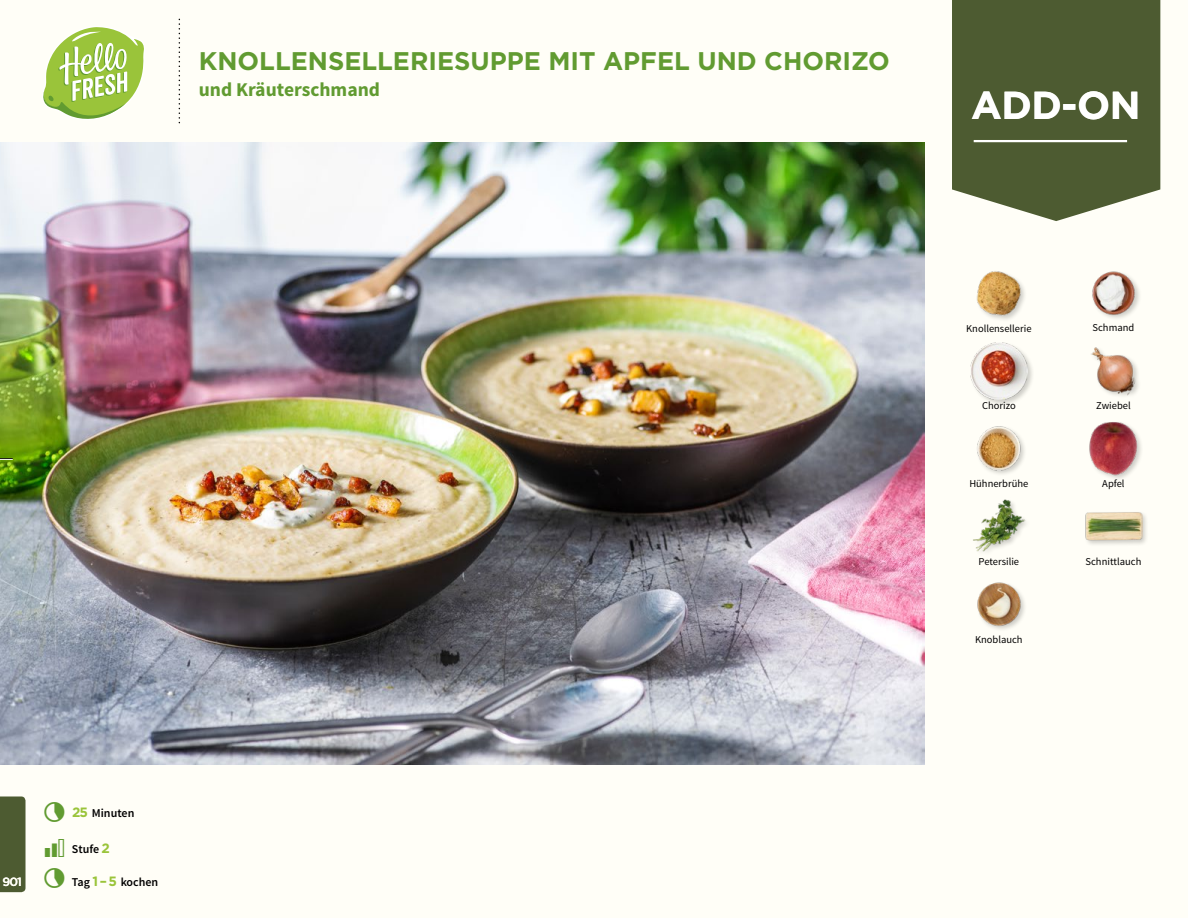
<style>
.page{position:relative;width:1188px;height:918px;background:#fffef7}
.page>*{position:absolute;margin:0;border:0;box-sizing:border-box;transform-origin:0 0}
.t1{font:700 39px "Gotham";color:#fff}
.t2{font:700 25.5px "Gotham";color:#619b31}
.t3{font:700 19.5px "Source Sans Pro";color:#619b31}
.t4{font:600 12px "Source Sans Pro";color:#000}
.t5{font:500 12px "Gotham";color:#fffef7}
.t6{font:10.5px "Source Sans Pro";color:#000}
.s1{font-family:"Gotham";font-weight:700;font-size:13.5px;color:#9ac43a}
</style>
<div class="page">
<img style="left:977px;top:582px;width:48px;height:48px">
<img style="left:973px;top:499px;width:53px;height:53px">
<div style="left:1085px;top:511px;width:63px;height:36px;background:#000;opacity:.2"></div>
<img style="left:1085px;top:511px;width:57px;height:36px">
<img style="left:1089px;top:422px;width:52px;height:55px">
<img style="left:977px;top:426px;width:48px;height:48px">
<div style="left:970px;top:341px;width:64px;height:66px;background:#000;opacity:.2"></div>
<img style="left:970px;top:342px;width:57px;height:57px">
<img style="left:1091px;top:347px;width:48px;height:49px">
<img style="left:1092px;top:271px;width:48px;height:48px">
<img style="left:976px;top:271px;width:49px;height:49px">
<svg style="left:43px;top:27px;width:101px;height:92px"></svg>
<div style="left:0;top:796px;width:26px;height:96px;background:#4d5b31"></div>
<svg style="left:952px;top:0;width:208px;height:221px;background:#59663f"></svg>
<hr style="left:974px;top:140px;width:153px;height:2px;background:#fff">
<img style="left:0;top:142px;width:925px;height:623px">
<svg style="left:0;top:458px;width:13px;height:2px"></svg>
<h2 class="t2" style="left:199px;top:44px;width:693px">KNOLLENSELLERIESUPPE MIT APFEL UND CHORIZO</h2>
<h3 class="t3" style="left:199px;top:77px;width:183px">und Kräuterschmand</h3>
<h1 class="t1" style="left:971px;top:80px;width:171px">ADD-ON</h1>
<p class="t5" style="left:9px;top:872px;width:6px">1</p>
<p class="t5" style="left:2px;top:874px;width:21px">901</p>
<p class="t4" style="left:72px;top:805px;width:64px"><span class="s1">25</span> Minuten</p>
<p class="t4" style="left:72px;top:841px;width:40px">Stufe <span class="s1">2</span></p>
<p class="t4" style="left:72px;top:874px;width:88px">Tag <span class="s1">1 –5</span> kochen</p>
<p class="t6" style="left:966px;top:322px;width:67px">Knollensellerie</p>
<p class="t6" style="left:1093px;top:321px;width:43px">Schmand</p>
<p class="t6" style="left:982px;top:399px;width:35px">Chorizo</p>
<p class="t6" style="left:1096px;top:399px;width:36px">Zwiebel</p>
<p class="t6" style="left:969px;top:477px;width:60px">Hühnerbrühe</p>
<p class="t6" style="left:1102px;top:477px;width:24px">Apfel</p>
<p class="t6" style="left:979px;top:555px;width:42px">Petersilie</p>
<p class="t6" style="left:1086px;top:555px;width:57px">Schnittlauch</p>
<p class="t6" style="left:975px;top:633px;width:49px">Knoblauch</p>
</div>
